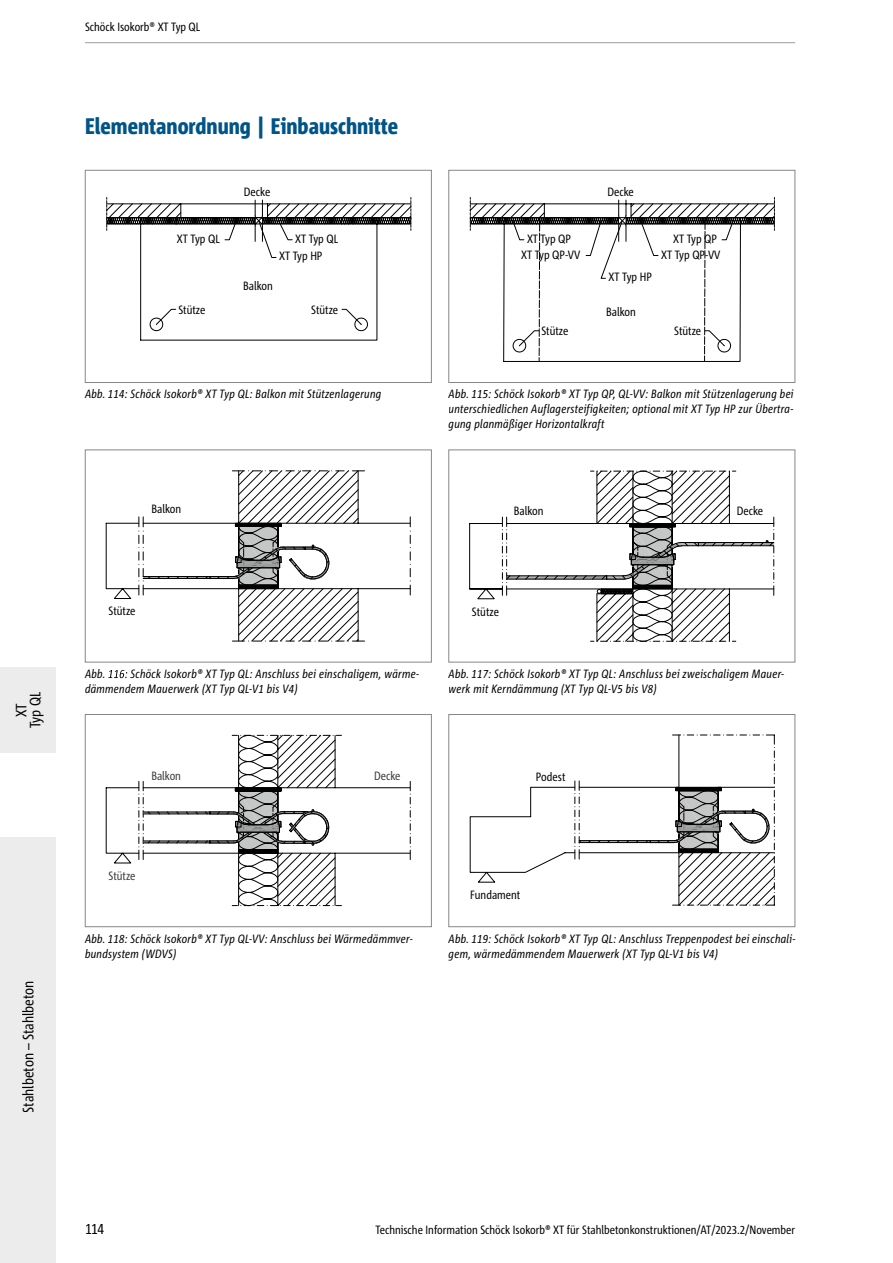
<style>
.page{position:relative;width:893px;height:1263px;background:#fff}
.page>*{position:absolute;margin:0;border:0;box-sizing:border-box;transform-origin:0 0}
.t1{font:800 condensed 22.5px "Corpid Schoeck";color:#005487}
.t2{font:condensed 15px/14.1px "Corpid Schoeck";color:#000;text-align:center}
.t3{font:italic condensed 12px/15px "Corpid Schoeck";letter-spacing:.02em;color:#000}
.t4{font:condensed 12px/15.8px "Corpid Schoeck";color:#000;text-align:right}
.t5{font:condensed 12px "Corpid Schoeck";color:#3c3c3b}
</style>
<div class="page">
<div style="left:0;top:837px;width:55px;height:426px;background:#ececed"></div>
<div style="left:0;top:668px;width:55px;height:85px;background:#ececed"></div>
<hr style="left:85px;top:42px;width:710px;height:1px;background:#9c9d9d">
<svg style="left:106px;top:197px;width:306px;height:144px"></svg>
<div style="left:85px;top:170px;width:347px;height:213px;border:1px solid #878786"></div>
<svg style="left:470px;top:197px;width:305px;height:164px"></svg>
<div style="left:449px;top:170px;width:346px;height:213px;border:1px solid #878786"></div>
<svg style="left:105px;top:470px;width:306px;height:172px"></svg>
<svg style="left:139px;top:470px;width:225px;height:172px"></svg>
<div style="left:85px;top:450px;width:347px;height:212px;border:1px solid #878786"></div>
<svg style="left:108px;top:670px;width:20px;height:8px"></svg>
<svg style="left:469px;top:517px;width:33px;height:83px"></svg>
<svg style="left:502px;top:470px;width:273px;height:172px"></svg>
<svg style="left:105px;top:734px;width:306px;height:172px"></svg>
<svg style="left:139px;top:734px;width:202px;height:172px"></svg>
<div style="left:85px;top:714px;width:347px;height:213px;border:1px solid #878786"></div>
<svg style="left:469px;top:735px;width:306px;height:171px"></svg>
<div style="left:449px;top:714px;width:346px;height:213px;border:1px solid #878786"></div>
<p class="t2" style="left:14px;top:728px;width:38px;rotate:-90deg">XT<br>Typ QL</p>
<p class="t2" style="left:21px;top:1112px;width:134px;rotate:-90deg">Stahlbeton – Stahlbeton</p>
<p class="t4" style="left:85px;top:18px;width:117px">Schöck Isokorb® XT Typ QL</p>
<h1 class="t1" style="left:85px;top:112px;width:315px">Elementanordnung | Einbauschnitte</h1>
<p class="t4" style="left:244px;top:183px;width:28px">Decke</p>
<p class="t4" style="left:607px;top:183px;width:28px">Decke</p>
<p class="t4" style="left:177px;top:231px;width:44px">XT Typ QL</p>
<p class="t4" style="left:295px;top:231px;width:44px">XT Typ QL</p>
<p class="t4" style="left:279px;top:248px;width:45px">XT Typ HP</p>
<p class="t4" style="left:527px;top:231px;width:46px">XT Typ QP</p>
<p class="t4" style="left:521px;top:246px;width:61px">XT Typ QP-VV</p>
<p class="t4" style="left:661px;top:231px;width:61px">XT Typ QP<br>XT Typ QP-VV</p>
<p class="t4" style="left:243px;top:278px;width:31px">Balkon</p>
<p class="t4" style="left:608px;top:269px;width:45px">XT Typ HP</p>
<p class="t4" style="left:178px;top:302px;width:29px">Stütze</p>
<p class="t4" style="left:311px;top:302px;width:29px">Stütze</p>
<p class="t4" style="left:606px;top:304px;width:31px">Balkon</p>
<p class="t4" style="left:541px;top:323px;width:29px">Stütze</p>
<p class="t4" style="left:674px;top:323px;width:29px">Stütze</p>
<p class="t3" style="left:85px;top:387px;width:298px">Abb. 114: Schöck Isokorb® XT Typ QL: Balkon mit Stützenlagerung</p>
<p class="t3" style="left:449px;top:387px;width:347px;text-align:justify">Abb. 115: Schöck Isokorb® XT Typ QP, QL-VV: Balkon mit Stützenlagerung bei unterschiedlichen Auflagersteifigkeiten; optional mit XT Typ HP zur Übertra&shy;gung planmäßiger Horizontalkraft</p>
<p class="t4" style="left:152px;top:500px;width:31px">Balkon</p>
<p class="t4" style="left:514px;top:503px;width:31px">Balkon</p>
<p class="t4" style="left:737px;top:503px;width:28px">Decke</p>
<p class="t4" style="left:109px;top:603px;width:29px">Stütze</p>
<p class="t4" style="left:472px;top:603px;width:29px">Stütze</p>
<p class="t3" style="left:85px;top:666px;width:22px">Abb.</p>
<p class="t3" style="left:85px;top:666px;width:335px;text-indent:46px">Schöck Isokorb® XT Typ QL: Anschluss bei einschaligem, wärme&shy;dämmendem Mauerwerk (XT Typ QL-V1 bis V4)</p>
<p class="t3" style="left:449px;top:666px;width:337px">Abb. 117: Schöck Isokorb® XT Typ QL: Anschluss bei zweischaligem Mauer&shy;werk mit Kerndämmung (XT Typ QL-V5 bis V8)</p>
<p class="t5" style="left:151px;top:768px;width:31px">Balkon</p>
<p class="t5" style="left:374px;top:768px;width:28px">Decke</p>
<p class="t4" style="left:536px;top:769px;width:31px">Podest</p>
<p class="t5" style="left:109px;top:868px;width:29px">Stütze</p>
<p class="t3" style="left:85px;top:931px;width:329px">Abb. 118: Schöck Isokorb® XT Typ QL-VV: Anschluss bei Wärmedämmver&shy;bundsystem (WDVS)</p>
<p class="t4" style="left:470px;top:887px;width:52px">Fundament</p>
<p class="t3" style="left:449px;top:931px;width:348px">Abb. 119: Schöck Isokorb® XT Typ QL: Anschluss Treppenpodest bei einschali&shy;gem, wärmedämmendem Mauerwerk (XT Typ QL-V1 bis V4)</p>
<p class="t2" style="left:85px;top:1222px;width:21px">114</p>
<p class="t4" style="left:376px;top:1222px;width:421px">Technische Information Schöck Isokorb® XT für Stahlbetonkonstruktionen/AT/2023.2/November</p>
</div>
